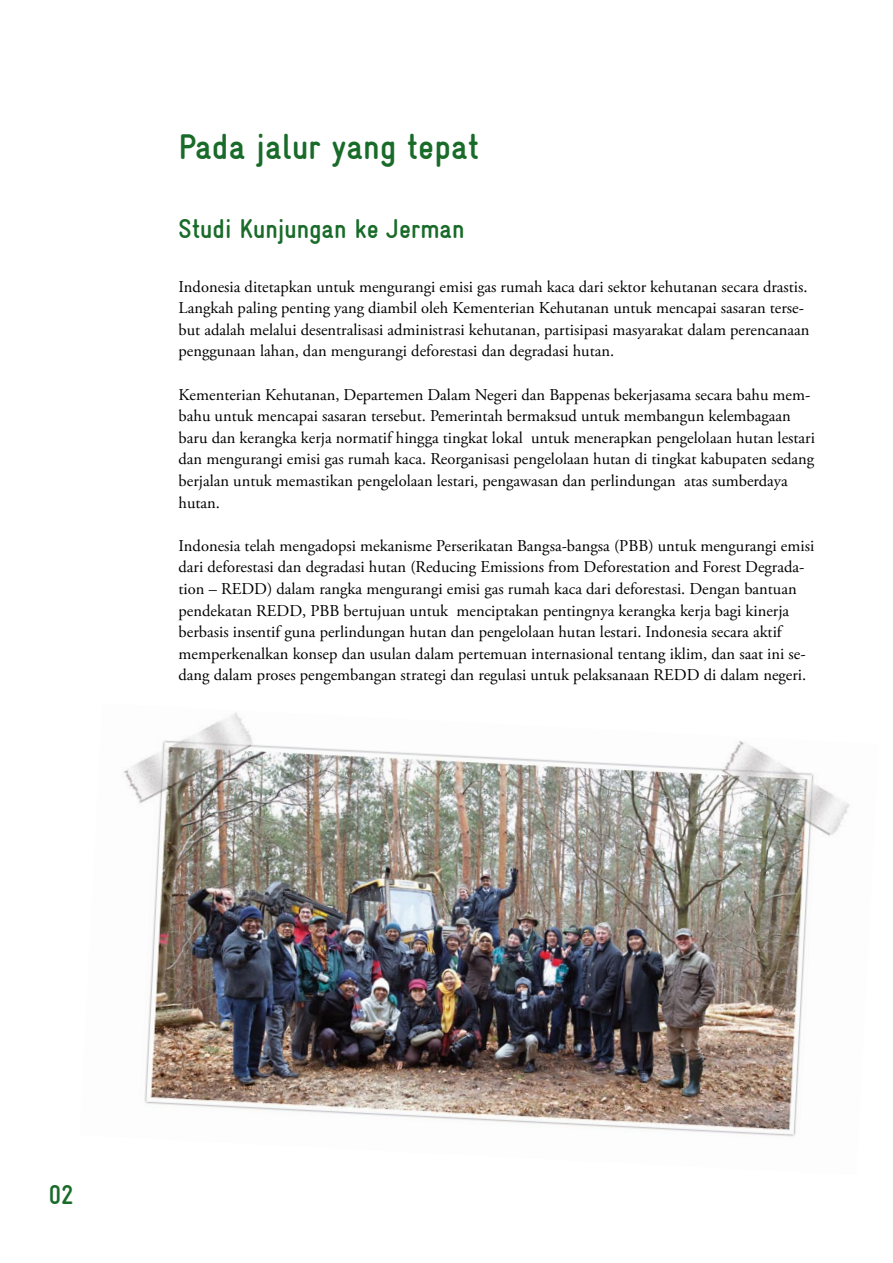
<style>
.page{position:relative;width:893px;height:1263px;background:#fff}
.page>*{position:absolute;margin:0;border:0;box-sizing:border-box;transform-origin:0 0}
.t1{font:700 36px "Gravur Condensed";color:#196b29}
.t2{font:700 27px "Gravur Condensed";color:#196b29}
.t3{font:16.5px/21.6px "Adobe Garamond Pro";color:#000}
</style>
<div class="page">
<img style="left:123px;top:712px;width:727px;height:425px">
<h1 class="t1" style="left:179px;top:126px;width:302px">Pada jalur yang tepat</h1>
<h2 class="t2" style="left:179px;top:213px;width:287px">Studi Kunjungan ke Jerman</h2>
<p class="t3" style="left:179px;top:276px;width:632px">Indonesia ditetapkan untuk mengurangi emisi gas rumah kaca dari sektor kehutanan secara drastis.<br>Langkah paling penting yang diambil oleh Kementerian Kehutanan untuk mencapai sasaran terse&shy;but adalah melalui desentralisasi administrasi kehutanan, partisipasi masyarakat dalam perencanaan penggunaan lahan, dan mengurangi deforestasi dan degradasi hutan.</p>
<p class="t3" style="left:179px;top:384px;width:638px">Kementerian Kehutanan, Departemen Dalam Negeri dan Bappenas bekerjasama secara bahu mem&shy;bahu untuk mencapai sasaran tersebut. Pemerintah bermaksud untuk membangun kelembagaan baru dan kerangka kerja normatif hingga tingkat lokal untuk menerapkan pengelolaan hutan lestari dan mengurangi emisi gas rumah kaca. Reorganisasi pengelolaan hutan di tingkat kabupaten sedang berjalan untuk memastikan pengelolaan lestari, pengawasan dan perlindungan atas sumberdaya hutan.</p>
<p class="t3" style="left:179px;top:535px;width:637px">Indonesia telah mengadopsi mekanisme Perserikatan Bangsa-bangsa (PBB) untuk mengurangi emisi dari deforestasi dan degradasi hutan (Reducing Emissions from Deforestation and Forest Degrada&shy;tion – REDD) dalam rangka mengurangi emisi gas rumah kaca dari deforestasi. Dengan bantuan pendekatan REDD, PBB bertujuan untuk menciptakan pentingnya kerangka kerja bagi kinerja berbasis insentif guna perlindungan hutan dan pengelolaan hutan lestari. Indonesia secara aktif memperkenalkan konsep dan usulan dalam pertemuan internasional tentang iklim, dan saat ini se&shy;dang dalam proses pengembangan strategi dan regulasi untuk pelaksanaan REDD di dalam negeri.</p>
<h2 class="t2" style="left:49px;top:1180px;width:26px">02</h2>
</div>
